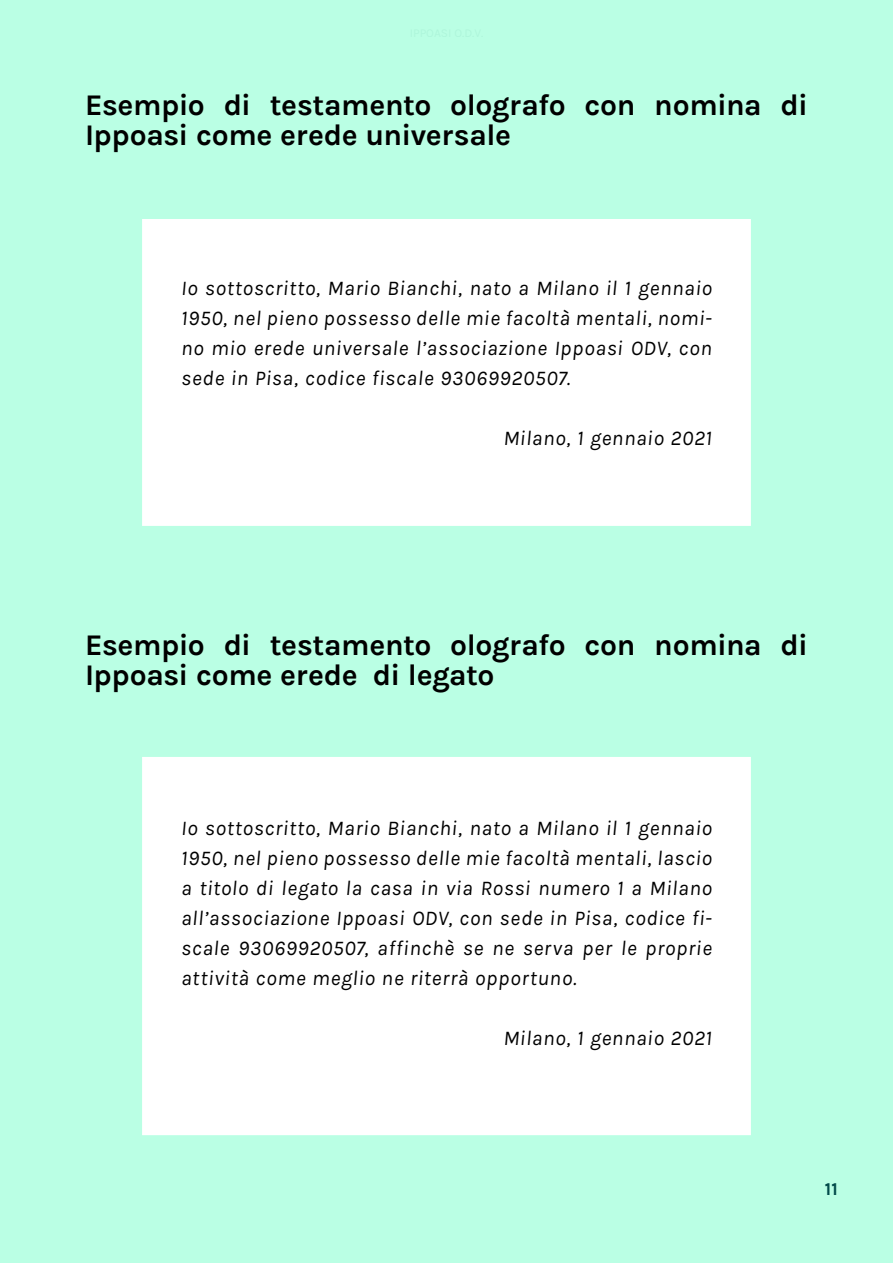
<style>
.page{position:relative;width:893px;height:1263px;background:#baffe4}
.page>*{position:absolute;margin:0;border:0;box-sizing:border-box;transform-origin:0 0}
.t1{font:700 30px/30px "Karla";letter-spacing:-.015em;color:#000}
.t2{font:italic 21px/30px "Karla";letter-spacing:.03em;color:#000;text-align:justify}
.t3{font:700 18px "Karla";color:#024b4a}
</style>
<div class="page">
<div style="left:162px;top:238px;width:569px;height:268px;background:#fff"></div>
<div style="left:142px;top:219px;width:609px;height:307px;border:39px solid #fff"></div>
<div style="left:162px;top:776px;width:569px;height:340px;background:#fff"></div>
<div style="left:142px;top:757px;width:609px;height:378px;border:39px solid #fff"></div>
<p class="t1" style="left:85px;top:90px;width:724px">Esempio di testamento olografo con nomina di<br>Ippoasi come erede universale</p>
<p class="t2" style="left:181px;top:273px;width:532px">Io sottoscritto, Mario Bianchi, nato a Milano il 1 gennaio 1950, nel pieno possesso delle mie facoltà mentali, nomi&shy;no mio erede universale l’associazione Ippoasi ODV, con sede in Pisa, codice fiscale 93069920507.</p>
<p class="t2" style="left:503px;top:423px;width:210px">Milano, 1 gennaio 2021</p>
<p class="t1" style="left:85px;top:630px;width:724px">Esempio di testamento olografo con nomina di<br>Ippoasi come erede di legato</p>
<p class="t2" style="left:181px;top:813px;width:532px">Io sottoscritto, Mario Bianchi, nato a Milano il 1 gennaio 1950, nel pieno possesso delle mie facoltà mentali, lascio a titolo di legato la casa in via Rossi numero 1 a Milano all’associazione Ippoasi ODV, con sede in Pisa, codice fi&shy;scale 93069920507, affinchè se ne serva per le proprie attività come meglio ne riterrà opportuno.</p>
<p class="t2" style="left:503px;top:1023px;width:210px">Milano, 1 gennaio 2021</p>
<p class="t3" style="left:825px;top:1179px;width:14px">11</p>
</div>
